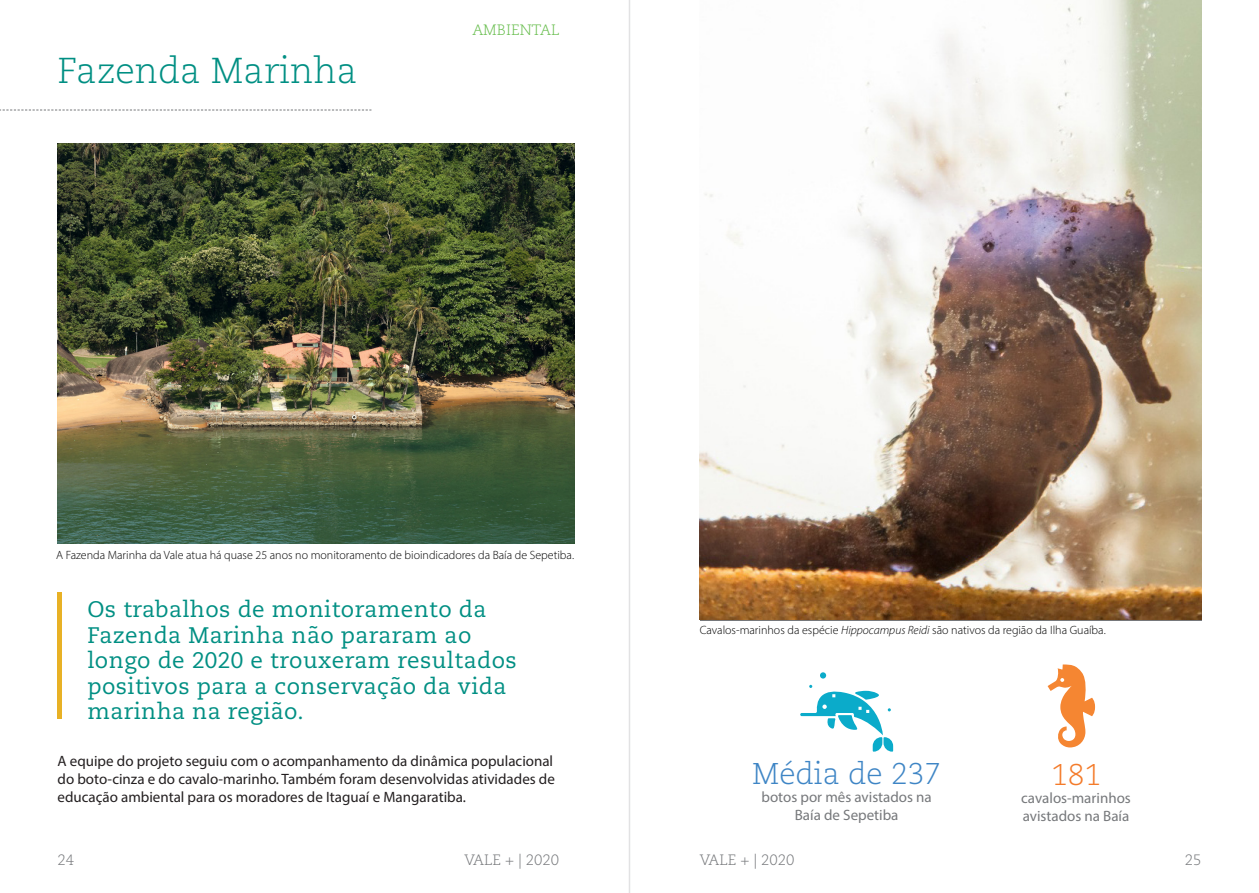
<style>
.page{position:relative;width:1259px;height:893px;background:#fff}
.page>*{position:absolute;margin:0;border:0;box-sizing:border-box;transform-origin:0 0}
.t1{font:300 36px "Caecilia LT Std";color:#008f83}
.Texto_corrido{font:300 30px "Caecilia LT Std";color:#3e85c5}
.Texto_corrido-2{font:300 30px "Caecilia LT Std";color:#f47b2a}
.t2{font:22.5px/25.5px "Caecilia LT Std";letter-spacing:.02em;color:#008f83}
.t3{font:15px/18px "Myriad Pro";color:#231f20;text-align:justify}
.Texto_corrido-3{font:15px/18px "Myriad Pro";color:#76787b}
.t4{font:300 15px "Caecilia LT Std";color:#76787b}
.t5{font:300 15px "Caecilia LT Std";color:#67bd4d}
.t6{font:300 12px "Myriad Pro";color:#000}
.s1{font-style:italic}
</style>
<div class="page">
<svg style="left:0;top:110px;width:371px;height:1px"></svg>
<hr style="left:58px;top:592px;width:4px;height:126px;background:#e8b125">
<img style="left:57px;top:144px;width:517px;height:400px">
<svg style="left:800px;top:685px;width:93px;height:67px"></svg>
<div style="left:820px;top:672px;width:6px;height:7px;background:#0babca;border-radius:50%"></div>
<svg style="left:1047px;top:664px;width:48px;height:83px"></svg>
<img style="left:699px;top:0;width:502px;height:619px">
<hr style="left:629px;top:0;width:1px;height:893px;background:#c5c6c8">
<p class="t1" style="left:58px;top:50px;width:301px">Fazenda Marinha</p>
<p class="t5" style="left:472px;top:21px;width:88px">AMBIENTAL</p>
<p class="t6" style="left:56px;top:548px;width:519px">A Fazenda Marinha da Vale atua há quase 25 anos no monitoramento de bioindicadores da Baía de Sepetiba.</p>
<p class="t2" style="left:87px;top:597px;width:431px">Os trabalhos de monitoramento da<br>Fazenda Marinha não pararam ao longo de 2020 e trouxeram resultados positivos para a conservação da vida marinha na região.</p>
<p class="t3" style="left:58px;top:752px;width:499px">A equipe do projeto seguiu com o acompanhamento da dinâmica populacional do boto-cinza e do cavalo-marinho. Também foram desenvolvidas atividades de educação ambiental para os moradores de Itaguaí e Mangaratiba.</p>
<p class="t6" style="left:699px;top:623px;width:407px">Cavalos-marinhos da espécie <span class="s1">Hippocampus Reidi</span> são nativos da região da Ilha Guaíba.</p>
<p class="Texto_corrido" style="left:752px;top:756px;width:190px">Média de 237</p>
<p class="Texto_corrido-3" style="left:761px;top:787px;width:172px;text-align:center">botos por mês avistados na<br>Baía de Sepetiba</p>
<p class="Texto_corrido-2" style="left:1051px;top:757px;width:52px">181</p>
<p class="Texto_corrido-3" style="left:1021px;top:788px;width:111px">cavalos-marinhos avistados na Baía</p>
<p class="t4" style="left:57px;top:851px;width:18px">24</p>
<p class="t4" style="left:464px;top:851px;width:96px">VALE + | 2020</p>
<p class="t4" style="left:699px;top:851px;width:96px">VALE + | 2020</p>
<p class="t4" style="left:1185px;top:851px;width:18px">25</p>
</div>
